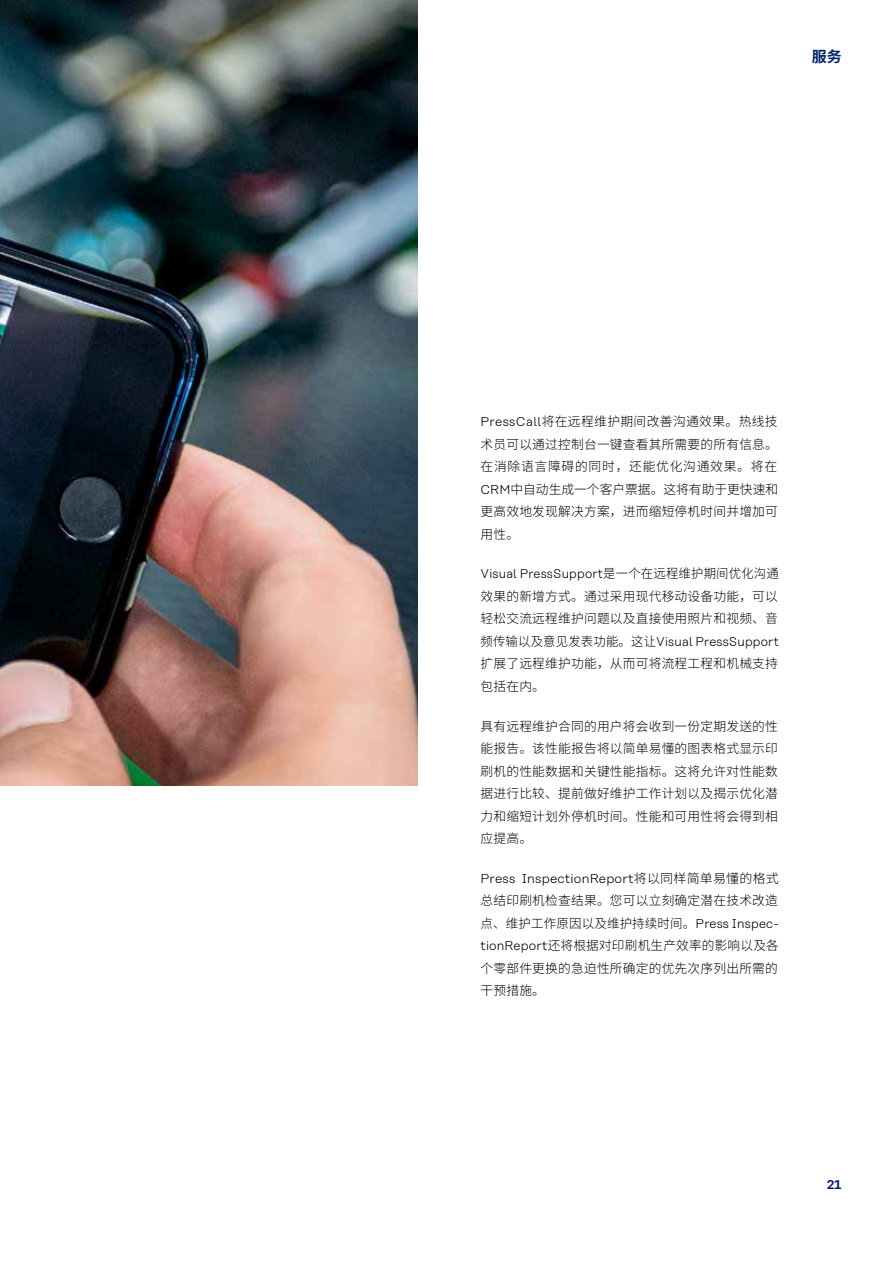
<style>
.page{position:relative;width:893px;height:1263px;background:#fff}
.page>*{position:absolute;margin:0;border:0;box-sizing:border-box;transform-origin:0 0}
.t1{font:700 15px "Source Han Sans CN";color:#032365}
.t2{font:300 12.75px/22.5px "Source Han Sans CN";letter-spacing:.015em;color:#000;text-align:justify}
.t3{font:300 12.75px "Koenig&Bauer T";letter-spacing:.015em;color:#000}
.t4{font:600 12.75px "Koenig&Bauer H";color:#032365}
.s1{font-family:"Koenig&Bauer T"}
.s2{font-family:"Source Han Sans CN"}
</style>
<div class="page">
<img style="left:0;top:0;width:417px;height:785px">
<p class="t1" style="left:812px;top:48px;width:32px">服务</p>
<p class="t2" style="left:480px;top:411px;width:299px"><span class="s1">PressCall</span>将在远程维护期间改善沟通效果。热线技术员可以通过控制台一键查看其所需要的所有信息。在消除语言障碍的同时，还能优化沟通效果。将在<span class="s1">CRM</span>中自动生成一个客户票据。这将有助于更快速和更高效地发现解决方案，进而缩短停机时间并增加可用性。</p>
<p class="t3" style="left:480px;top:567px;width:300px">Visual PressSupport<span class="s2">是一个在远程维护期间优化沟通</span></p>
<p class="t2" style="left:480px;top:585px;width:299px">效果的新增方式。通过采用现代移动设备功能，可以轻松交流远程维护问题以及直接使用照片和视频、音</p>
<p class="t3" style="left:480px;top:634px;width:300px"><span class="s2">频传输以及意见发表功能。这让</span>Visual PressSupport</p>
<p class="t2" style="left:480px;top:653px;width:299px">扩展了远程维护功能，从而可将流程工程和机械支持包括在内。</p>
<p class="t2" style="left:480px;top:715px;width:299px">具有远程维护合同的用户将会收到一份定期发送的性能报告。该性能报告将以简单易懂的图表格式显示印刷机的性能数据和关键性能指标。这将允许对性能数据进行比较、提前做好维护工作计划以及揭示优化潜力和缩短计划外停机时间。性能和可用性将会得到相应提高。</p>
<p class="t3" style="left:480px;top:871px;width:300px">Press InspectionReport<span class="s2">将以同样简单易懂的格式</span></p>
<p class="t2" style="left:480px;top:889px;width:300px">总结印刷机检查结果。您可以立刻确定潜在技术改造点、维护工作原因以及维护持续时间。<span class="s1">Press Inspec&shy;tionReport</span>还将根据对印刷机生产效率的影响以及各个零部件更换的急迫性所确定的优先次序列出所需的干预措施。</p>
<p class="t4" style="left:827px;top:1177px;width:17px">21</p>
</div>
